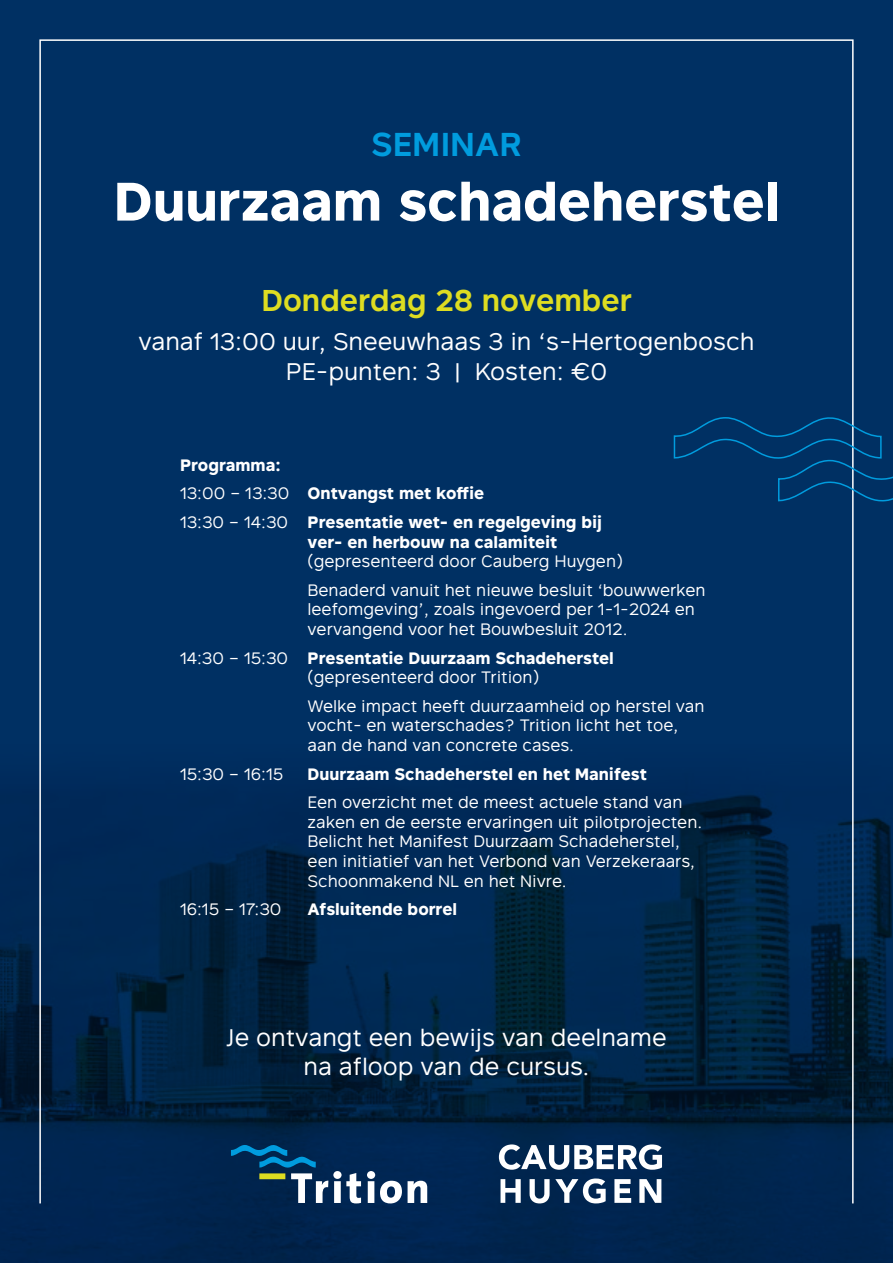
<style>
.page{position:relative;width:893px;height:1263px;background:#003063}
.page>*{position:absolute;margin:0;border:0;box-sizing:border-box;transform-origin:0 0}
.t1{font:700 54px "Rutan";color:#fff}
.t2{font:600 33px "Rutan";letter-spacing:.01em;color:#009cde}
.t3{font:600 30px "Rutan";color:#dedd21}
.t4{font:24px/28.8px "Rutan";color:#fff;text-align:center}
.t5{font:16.5px/19.8px "Rutan";color:#fff}
.t6{font:700 16.5px/28.3px "Rutan";color:#fff}
.s1{font-weight:400}
.s2{font-weight:700}
</style>
<div class="page">
<img style="left:0;top:786px;width:893px;height:477px">
<svg style="left:367px;top:1171px;width:35px;height:32px"></svg>
<svg style="left:408px;top:1181px;width:19px;height:22px"></svg>
<svg style="left:231px;top:1144px;width:130px;height:59px;background:#224c6e"></svg>
<svg style="left:500px;top:1179px;width:21px;height:24px"></svg>
<svg style="left:530px;top:1178px;width:76px;height:25px;background:#697e97"></svg>
<svg style="left:614px;top:1179px;width:17px;height:24px"></svg>
<svg style="left:639px;top:1179px;width:22px;height:24px"></svg>
<svg style="left:499px;top:1144px;width:163px;height:26px;background:#7d90a6"></svg>
<svg style="left:673px;top:416px;width:220px;height:88px"></svg>
<h2 class="t2" style="left:371px;top:117px;width:152px">SEMINAR</h2>
<h1 class="t1" style="left:114px;top:157px;width:667px">Duurzaam schadeherstel</h1>
<h3 class="t3" style="left:261px;top:276px;width:372px">Donderdag 28 november</h3>
<h3 class="t4" style="left:138px;top:325px;width:618px;line-height:30px">vanaf 13:00 uur, Sneeuwhaas 3 in ‘s-Hertogenbosch<br>PE-punten: 3 | Kosten: €0</h3>
<p class="t6" style="left:180px;top:450px;width:424px">Programma:<br><span class="s1">13:00 – 13:30</span> Ontvangst met koffie<br><span class="s1">13:30 – 14:30</span> Presentatie wet- en regelgeving bij</p>
<p class="t6" style="left:308px;top:527px;width:251px">ver- en herbouw na calamiteit</p>
<p class="t5" style="left:308px;top:546px;width:399px;line-height:28.3px">(gepresenteerd door Cauberg Huygen)<br>Benaderd vanuit het nieuwe besluit ‘bouwwerken</p>
<p class="t5" style="left:308px;top:599px;width:389px">leefomgeving’, zoals ingevoerd per 1-1-2024 en vervangend voor het Bouwbesluit 2012.</p>
<p class="t5" style="left:308px;top:647px;width:308px;text-indent:-128px">14:30 – 15:30 <span class="s2">Presentatie Duurzaam Schadeherstel </span>(gepresenteerd door Trition)</p>
<p class="t5" style="left:308px;top:695px;width:398px">Welke impact heeft duurzaamheid op herstel van vocht- en waterschades? Trition licht het toe, aan de hand van concrete cases.</p>
<p class="t5" style="left:180px;top:763px;width:105px">15:30 – 16:15</p>
<p class="t6" style="left:308px;top:759px;width:341px">Duurzaam Schadeherstel en het Manifest</p>
<p class="t5" style="left:308px;top:791px;width:396px">Een overzicht met de meest actuele stand van zaken en de eerste ervaringen uit pilotprojecten.<br>Belicht het Manifest Duurzaam Schadeherstel, een initiatief van het Verbond van Verzekeraars, Schoonmakend NL en het Nivre.</p>
<p class="t5" style="left:180px;top:899px;width:103px">16:15 – 17:30</p>
<p class="t6" style="left:308px;top:895px;width:151px">Afsluitende borrel</p>
<h3 class="t4" style="left:226px;top:1022px;width:442px">Je ontvangt een bewijs van deelname na afloop van de cursus.</h3>
</div>
